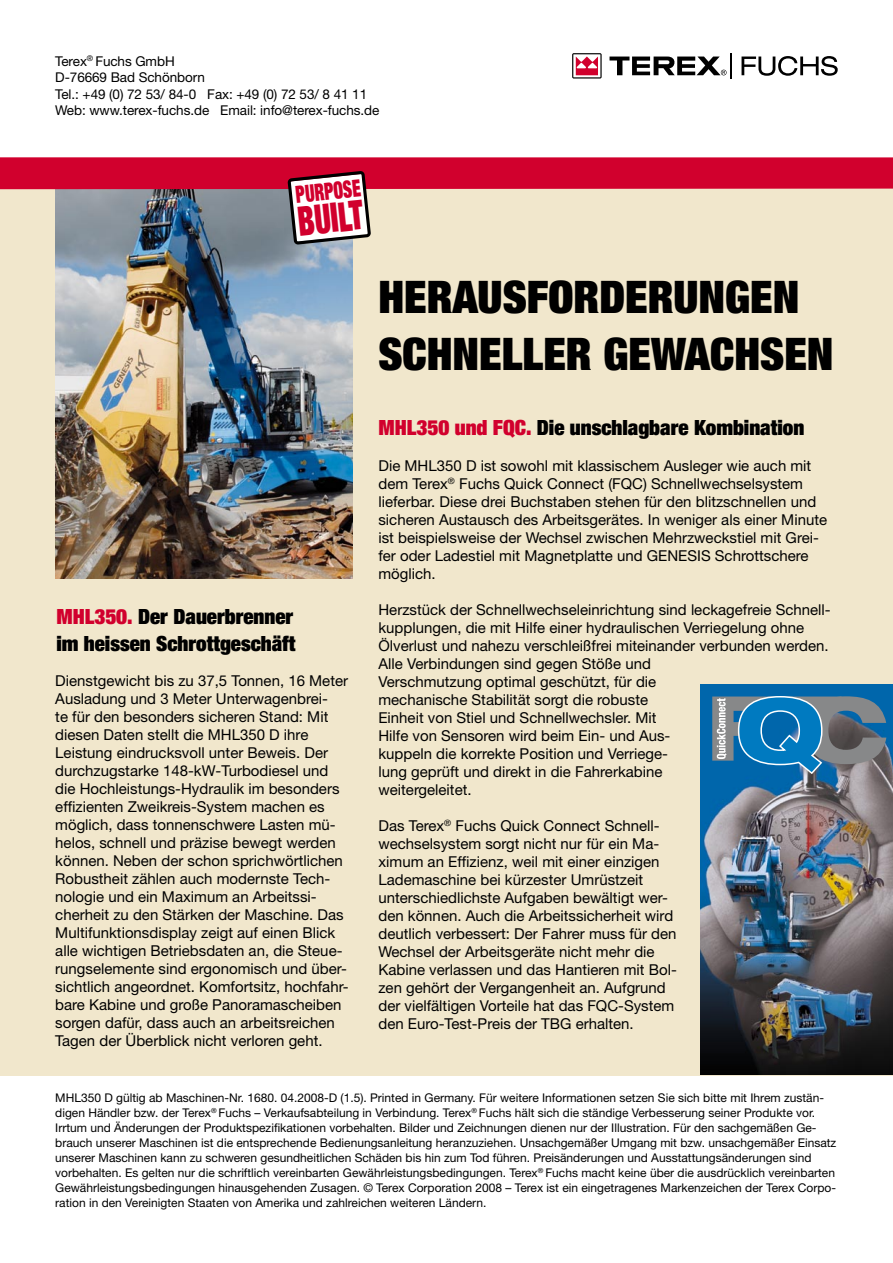
<style>
.page{position:relative;width:893px;height:1263px;background:#fff}
.page>*{position:absolute;margin:0;border:0;box-sizing:border-box;transform-origin:0 0}
.t1{font:900 expanded 45px/57px "Helvetica Neue";color:#000}
.t2{font:900 expanded 40.8px "Helvetica Neue";color:#d1002d;scale:.71 1}
.t3{font:900 expanded 23.85px "Helvetica Neue";color:#d1002d;scale:.71 1}
.t4{font:900 expanded 21px/27px "Helvetica Neue";color:#000}
.t5{font:15px/18px "Helvetica Neue";color:#000}
.t6{font:13.5px/16.5px "Helvetica Neue";letter-spacing:-.005em;color:#000}
.t7{font:12px/15px "Helvetica Neue";color:#000}
.s1{color:#d1002d}
</style>
<div class="page">
<div style="left:0;top:245px;width:893px;height:831px;background:#f1e7cc"></div>
<img style="left:55px;top:245px;width:298px;height:333px">
<svg style="left:572px;top:53px;width:30px;height:26px"></svg>
<svg style="left:741px;top:56px;width:97px;height:20px"></svg>
<svg style="left:609px;top:53px;width:122px;height:26px"></svg>
<img style="left:701px;top:684px;width:192px;height:391px">
<svg style="left:712px;top:696px;width:174px;height:77px"></svg>
<svg style="left:0;top:157px;width:893px;height:88px"></svg>
<p class="t6" style="left:55px;top:53px;width:326px">Terex<sup>®</sup> Fuchs GmbH<br>D-76669 Bad Schönborn<br>Tel.: +49 (0) 72 53/ 84-0 Fax: +49 (0) 72 53/ 8 41 11<br>Web: www.terex-fuchs.de Email: info@terex-fuchs.de</p>
<h3 class="t3" style="left:294px;top:179px;width:93px;rotate:-6deg">PURPOSE</h3>
<h2 class="t2" style="left:295px;top:195px;width:94px;rotate:-6deg">BUILT</h2>
<h1 class="t1" style="left:378px;top:267px;width:457px">HERAUSFORDERUNGEN<br>SCHNELLER GEWACHSEN</h1>
<h3 class="t4" style="left:56px;top:602px;width:241px"><span class="s1">MHL350.</span> Der Dauerbrenner im heissen Schrottgeschäft</h3>
<p class="t5" style="left:55px;top:671px;width:295px">Dienstgewicht bis zu 37,5 Tonnen, 16 Meter Ausladung und 3 Meter Unterwagenbrei-<br>te für den besonders sicheren Stand: Mit diesen Daten stellt die MHL350 D ihre Leistung eindrucksvoll unter Beweis. Der durchzugstarke 148-kW-Turbodiesel und die Hochleistungs-Hydraulik im besonders effizienten Zweikreis-System machen es möglich, dass tonnenschwere Lasten mü&shy;helos, schnell und präzise bewegt werden können. Neben der schon sprichwörtlichen Robustheit zählen auch modernste Tech&shy;nologie und ein Maximum an Arbeitssi&shy;cherheit zu den Stärken der Maschine. Das Multifunktionsdisplay zeigt auf einen Blick alle wichtigen Betriebsdaten an, die Steue&shy;rungselemente sind ergonomisch und über&shy;sichtlich angeordnet. Komfortsitz, hochfahr&shy;bare Kabine und große Panoramascheiben sorgen dafür, dass auch an arbeitsreichen Tagen der Überblick nicht verloren geht.</p>
<h3 class="t4" style="left:378px;top:414px;width:427px"><span class="s1">MHL350 und FQC.</span> Die unschlagbare Kombination</h3>
<p class="t5" style="left:378px;top:456px;width:450px">Die MHL350 D ist sowohl mit klassischem Ausleger wie auch mit dem Terex<sup>®</sup> Fuchs Quick Connect (FQC) Schnellwechselsystem lieferbar. Diese drei Buchstaben stehen für den blitzschnellen und sicheren Austausch des Arbeitsgerätes. In weniger als einer Minute ist beispielsweise der Wechsel zwischen Mehrzweckstiel mit Grei&shy;fer oder Ladestiel mit Magnetplatte und GENESIS Schrottschere möglich.</p>
<p class="t5" style="left:378px;top:600px;width:454px">Herzstück der Schnellwechseleinrichtung sind leckagefreie Schnell&shy;kupplungen, die mit Hilfe einer hydraulischen Verriegelung ohne Ölverlust und nahezu verschleißfrei miteinander verbunden werden.<br>Alle Verbindungen sind gegen Stöße und<br>Verschmutzung optimal geschützt, für die<br>mechanische Stabilität sorgt die robuste<br>Einheit von Stiel und Schnellwechsler. Mit<br>Hilfe von Sensoren wird beim Ein- und Aus-<br>kuppeln die korrekte Position und Verriege-<br>lung geprüft und direkt in die Fahrerkabine<br>weitergeleitet.</p>
<p class="t5" style="left:378px;top:816px;width:300px">Das Terex<sup>®</sup> Fuchs Quick Connect Schnell&shy;wechselsystem sorgt nicht nur für ein Ma&shy;ximum an Effizienz, weil mit einer einzigen Lademaschine bei kürzester Umrüstzeit unterschiedlichste Aufgaben bewältigt wer&shy;den können. Auch die Arbeitssicherheit wird deutlich verbessert: Der Fahrer muss für den Wechsel der Arbeitsgeräte nicht mehr die Kabine verlassen und das Hantieren mit Bol&shy;zen gehört der Vergangenheit an. Aufgrund der vielfältigen Vorteile hat das FQC-System den Euro-Test-Preis der TBG erhalten.</p>
<p class="t7" style="left:55px;top:1090px;width:783px">MHL350 D gültig ab Maschinen-Nr. 1680. 04.2008-D (1.5). Printed in Germany. Für weitere Informationen setzen Sie sich bitte mit Ihrem zustän&shy;digen Händler bzw. der Terex<sup>®</sup> Fuchs – Verkaufsabteilung in Verbindung. Terex<sup>®</sup> Fuchs hält sich die ständige Verbesserung seiner Produkte vor.<br>Irrtum und Änderungen der Produktspezifikationen vorbehalten. Bilder und Zeichnungen dienen nur der Illustration. Für den sachgemäßen Ge&shy;brauch unserer Maschinen ist die entsprechende Bedienungsanleitung heranzuziehen. Unsachgemäßer Umgang mit bzw. unsachgemäßer Einsatz unserer Maschinen kann zu schweren gesundheitlichen Schäden bis hin zum Tod führen. Preisänderungen und Ausstattungsänderungen sind vorbehalten. Es gelten nur die schriftlich vereinbarten Gewährleistungsbedingungen. Terex<sup>®</sup> Fuchs macht keine über die ausdrücklich vereinbarten Gewährleistungsbedingungen hinausgehenden Zusagen. © Terex Corporation 2008 – Terex ist ein eingetragenes Markenzeichen der Terex Corpo&shy;ration in den Vereinigten Staaten von Amerika und zahlreichen weiteren Ländern.</p>
</div>
